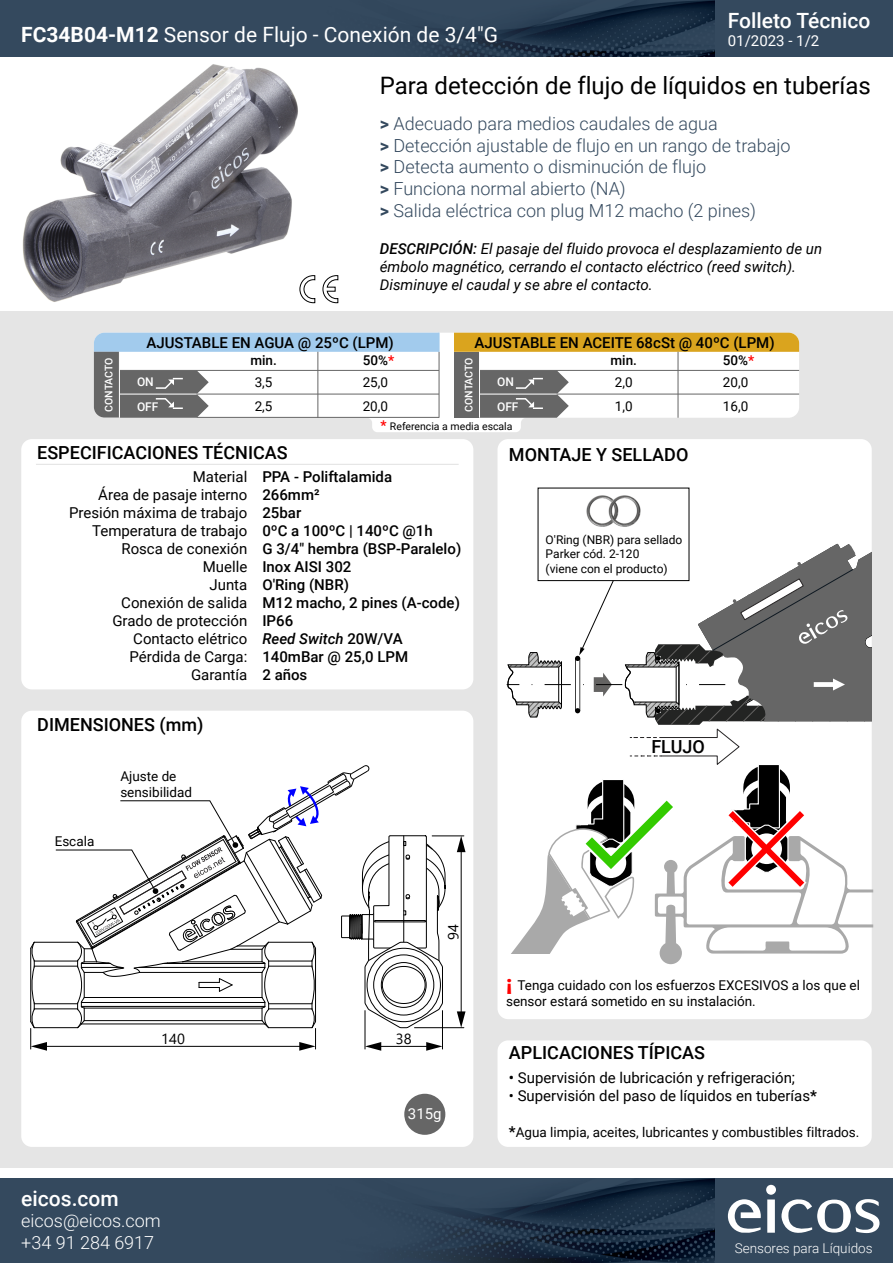
<style>
.page{position:relative;width:893px;height:1263px;background:#fff}
.page>*{position:absolute;margin:0;border:0;box-sizing:border-box;transform-origin:0 0}
.t1{font:24px "Roboto";color:#000}
.t2{font:21px "Roboto";color:#fff}
.t3{font:500 21px "Roboto";color:#fff}
.t4{font:300 18px/21.6px "Roboto";color:#34495e}
.t5{font:500 18px "Roboto";color:#000}
.t6{font:300 18px/21.6px "Roboto";color:#fff}
.t7{font:15px/18px "Roboto";color:#000;text-align:right}
.t8{font:500 15px/18px "Roboto";color:#000}
.t9{font:italic 15px/18px "Roboto";color:#000}
.t10{font:15px "Roboto";color:#fff}
.t11{font:14.55px "Segoe UI";color:#000}
.t12{font:13.5px/16.2px "Roboto";color:#000}
.t13{font:300 13.5px "Roboto";color:#fff}
.t14{font:500 13.5px "Roboto";color:#000}
.t15{font:12px/14.4px "Roboto";color:#000}
.t16{font:500 12px "Roboto";color:#fff}
.t17{font:10.5px "Roboto";color:#000}
.t18{font:500 10.5px "Roboto";letter-spacing:-.015em;color:#fff}
.s1{font-weight:700}
.s2{font-weight:500}
.s3{font-weight:700;color:#f00}
.s4{font-weight:700;font-size:13.5px;color:#f00}
.s5{font-style:italic}
.s6{font-weight:900;font-size:21px;color:#f00}
.s7{font-weight:700;font-size:15px}
</style>
<div class="page">
<div style="left:0;top:0;width:893px;height:56px;background:#34495e"></div>
<img style="left:424px;top:0;width:290px;height:56px">
<div style="left:0;top:311px;width:893px;height:857px;background:#e5e5e5"></div>
<div style="left:0;top:1179px;width:893px;height:84px;background:#34495e"></div>
<img style="left:405px;top:1179px;width:309px;height:84px">
<div style="left:21px;top:439px;width:452px;height:250px;background:#fff;border-radius:11px"></div>
<div style="left:21px;top:711px;width:452px;height:436px;background:#fff;border-radius:11px"></div>
<hr style="left:36px;top:464px;width:423px;height:1px;background:#e5e5e5">
<div style="left:497px;top:439px;width:375px;height:580px;background:#fff;border-radius:11px"></div>
<img style="left:586px;top:495px;width:55px;height:32px">
<img style="left:22px;top:64px;width:276px;height:238px">
<svg style="left:369px;top:333px;width:430px;height:99px;fill:#fff"></svg>
<svg style="left:299px;top:275px;width:40px;height:28px"></svg>
<svg style="left:728px;top:1185px;width:151px;height:49px"></svg>
<div style="left:454px;top:333px;width:345px;height:19px;background:#daa41e"></div>
<div style="left:454px;top:352px;width:25px;height:66px;background:#666"></div>
<svg style="left:480px;top:371px;width:89px;height:47px;background:#767676"></svg>
<hr style="left:480px;top:370px;width:319px;height:1px;background:#666">
<hr style="left:557px;top:394px;width:242px;height:1px;background:#666">
<hr style="left:479px;top:352px;width:1px;height:66px;background:#fff">
<hr style="left:479px;top:394px;width:78px;height:1px;background:#fff">
<svg style="left:94px;top:333px;width:346px;height:85px;background:#cad3da"></svg>
<div style="left:497px;top:1040px;width:375px;height:107px;background:#fff;border-radius:11px"></div>
<svg style="left:506px;top:544px;width:367px;height:420px"></svg>
<div style="left:404px;top:1094px;width:41px;height:41px;background:#666;border-radius:50%"></div>
<hr style="left:44px;top:1046px;width:258px;height:1px;background:#000">
<hr style="left:34px;top:1003px;width:44px;height:1px;background:#000">
<hr style="left:34px;top:966px;width:44px;height:1px;background:#000">
<hr style="left:34px;top:1008px;width:44px;height:1px;background:#000">
<hr style="left:34px;top:961px;width:44px;height:1px;background:#000">
<hr style="left:34px;top:1027px;width:44px;height:1px;background:#000">
<hr style="left:34px;top:942px;width:44px;height:1px;background:#000">
<svg style="left:30px;top:941px;width:17px;height:110px"></svg>
<hr style="left:461px;top:849px;width:1px;height:165px;background:#000">
<svg style="left:457px;top:836px;width:9px;height:16px"></svg>
<svg style="left:457px;top:1011px;width:9px;height:17px"></svg>
<hr style="left:414px;top:1027px;width:50px;height:1px;background:#000">
<hr style="left:432px;top:835px;width:32px;height:1px;background:#000">
<hr style="left:317px;top:352px;width:1px;height:66px;background:#666">
<hr style="left:678px;top:352px;width:1px;height:66px;background:#666">
<svg style="left:55px;top:765px;width:391px;height:286px"></svg>
<h2 class="t2" style="left:21px;top:20px;width:478px"><span class="s1">FC34B04-M12</span> Sensor de Flujo - Conexión de 3/4"G</h2>
<h2 class="t3" style="left:728px;top:5px;width:144px">Folleto Técnico</h2>
<p class="t10" style="left:728px;top:30px;width:93px">01/2023 - 1/2</p>
<h1 class="t1" style="left:380px;top:69px;width:493px">Para detección de flujo de líquidos en tuberías</h1>
<p class="t4" style="left:380px;top:112px;width:412px"><span class="s1">&gt;</span> Adecuado para medios caudales de agua<br><span class="s1">&gt;</span> Detección ajustable de flujo en un rango de trabajo <span class="s1">&gt;</span> Detecta aumento o disminución de flujo<br><span class="s1">&gt;</span> Funciona normal abierto (NA)<br><span class="s1">&gt;</span> Salida eléctrica con plug M12 macho (2 pines)</p>
<p class="t18" style="left:101px;top:412px;width:56px;rotate:-90deg">CONTACTO</p>
<p class="t9" style="left:380px;top:239px;width:444px"><span class="s2">DESCRIPCIÓN:</span> El pasaje del fluido provoca el desplazamiento de un émbolo magnético, cerrando el contacto eléctrico (reed switch).<br>Disminuye el caudal y se abre el contacto.</p>
<p class="t8" style="left:147px;top:333px;width:249px">AJUSTABLE EN AGUA @ 25ºC (LPM)</p>
<p class="t8" style="left:475px;top:333px;width:302px">AJUSTABLE EN ACEITE 68cSt @ 40ºC (LPM)</p>
<p class="t16" style="left:497px;top:373px;width:18px">ON</p>
<p class="t14" style="left:250px;top:351px;width:28px">min.</p>
<p class="t12" style="left:255px;top:369px;width:19px;line-height:24.3px">3,5<br>2,5</p>
<p class="t12" style="left:615px;top:373px;width:19px">2,0</p>
<p class="t14" style="left:610px;top:351px;width:28px">min.</p>
<p class="t14" style="left:363px;top:351px;width:33px">50%<span class="s3">*</span></p>
<p class="t14" style="left:723px;top:351px;width:33px">50%<span class="s3">*</span></p>
<p class="t18" style="left:461px;top:412px;width:56px;rotate:-90deg">CONTACTO</p>
<p class="t12" style="left:363px;top:373px;width:27px">25,0</p>
<p class="t12" style="left:723px;top:373px;width:27px">20,0</p>
<p class="t16" style="left:137px;top:373px;width:18px">ON</p>
<p class="t12" style="left:363px;top:398px;width:27px">20,0</p>
<p class="t12" style="left:615px;top:398px;width:19px">1,0</p>
<p class="t12" style="left:723px;top:398px;width:27px">16,0</p>
<p class="t16" style="left:137px;top:398px;width:23px">OFF</p>
<p class="t16" style="left:497px;top:398px;width:23px">OFF</p>
<p class="t17" style="left:380px;top:419px;width:134px"><span class="s4">*</span> Referencia a media escala</p>
<p class="t5" style="left:37px;top:440px;width:252px">ESPECIFICACIONES TÉCNICAS</p>
<p class="t7" style="left:69px;top:467px;width:180px">Material<br>Área de pasaje interno<br>Presión máxima de trabajo<br>Temperatura de trabajo<br>Rosca de conexión<br>Muelle<br>Junta<br>Conexión de salida<br>Grado de protección<br>Contacto elétrico<br>Pérdida de Carga:<br>Garantía</p>
<p class="t8" style="left:262px;top:467px;width:200px">PPA - Poliftalamida<br>266mm²<br>25bar<br>0ºC a 100ºC | 140ºC @1h<br>G 3/4" hembra (BSP-Paralelo)<br>Inox AISI 302<br>O'Ring (NBR)<br>M12 macho, 2 pines (A-code)<br>IP66<br><span class="s5">Reed Switch</span> 20W/VA<br>140mBar @ 25,0 LPM<br>2 años</p>
<p class="t5" style="left:37px;top:712px;width:168px">DIMENSIONES (mm)</p>
<p class="t12" style="left:55px;top:833px;width:41px">Escala</p>
<p class="t12" style="left:120px;top:768px;width:73px">Ajuste de sensibilidad</p>
<p class="t11" style="left:161px;top:1025px;width:25px">140</p>
<h2 class="t3" style="left:21px;top:1184px;width:99px">eicos.com</h2>
<p class="t6" style="left:21px;top:1209px;width:141px">eicos@eicos.com +34 91 284 6917</p>
<p class="t11" style="left:440px;top:940px;width:17px;rotate:-90deg">94</p>
<p class="t11" style="left:396px;top:1025px;width:17px">38</p>
<p class="t10" style="left:408px;top:1103px;width:35px">315g</p>
<p class="t5" style="left:509px;top:442px;width:181px">MONTAJE Y SELLADO</p>
<p class="t15" style="left:546px;top:532px;width:138px">O'Ring (NBR) para sellado<br>Parker cód. 2-120<br>(viene con el producto)</p>
<p class="t5" style="left:651px;top:734px;width:55px">FLUJO</p>
<p class="t12" style="left:506px;top:976px;width:355px"><span class="s6">¡</span> Tenga cuidado con los esfuerzos EXCESIVOS a los que el sensor estará sometido en su instalación.</p>
<p class="t5" style="left:509px;top:1040px;width:198px">APLICACIONES TÍPICAS</p>
<p class="t7" style="left:509px;top:1068px;width:288px"><span class="s2">•</span> Supervisión de lubricación y refrigeración;</p>
<p class="t7" style="left:509px;top:1086px;width:309px">• Supervisión del paso de líquidos en tuberías<span class="s1">*</span></p>
<p class="t12" style="left:509px;top:1124px;width:352px"><span class="s7">*</span>Agua limpia, aceites, lubricantes y combustibles filtrados.</p>
<p class="t13" style="left:735px;top:1238px;width:139px">Sensores para Líquidos</p>
</div>
